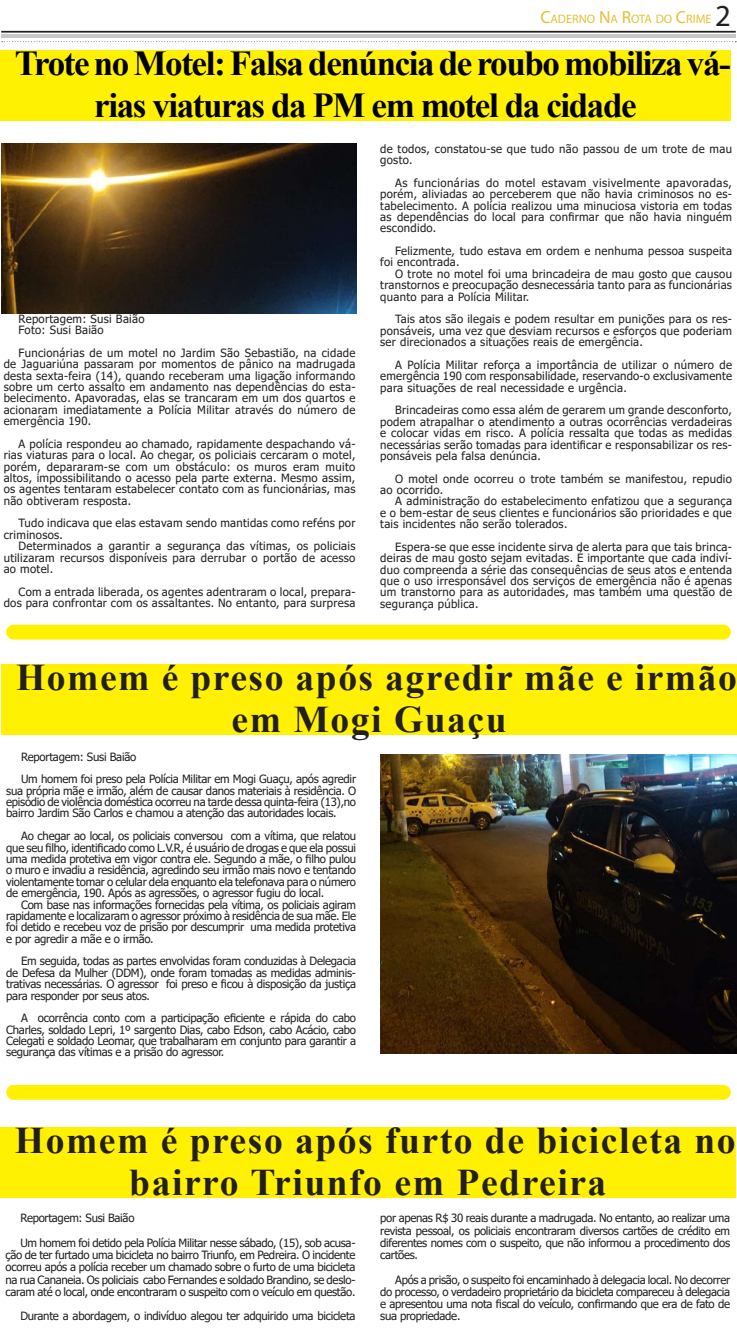
<style>
.page{position:relative;width:737px;height:1340px;background:#fff}
.page>*{position:absolute;margin:0;border:0;box-sizing:border-box;transform-origin:0 0}
.t1{font:700 37.62px/42px "Times New Roman";letter-spacing:.04em;color:#231f20;text-align:center}
.t2{font:700 35px/42px "Times New Roman";letter-spacing:-.04em;color:#000;text-align:center}
.t3{font:30.62px "Myriad Pro";color:#231f20}
.t4{font:12.25px "Myriad Pro";color:#e4c135}
.t5{font:11.38px/11.4px "Tahoma";letter-spacing:.025em;color:#231f20;text-align:justify}
.t6{font:11.38px/24.5px "Tahoma";letter-spacing:-.025em;color:#231f20}
.t7{font:11.38px/22.8px "Tahoma";letter-spacing:-.02em;color:#231f20}
.s1{font-size:17.5px}
</style>
<div class="page">
<hr style="left:1px;top:35px;width:734px;height:3px;background:#c7c8ca">
<hr style="left:1px;top:31px;width:734px;height:2px;background:#231f20">
<svg style="left:2px;top:41px;width:734px;height:1px"></svg>
<div style="left:0;top:51px;width:730px;height:70px;background:#fff101"></div>
<div style="left:1px;top:664px;width:736px;height:70px;background:#fff101"></div>
<div style="left:0;top:1127px;width:735px;height:71px;background:#fff101"></div>
<div style="left:6px;top:624px;width:724px;height:15px;background:#fff101;border-radius:7px"></div>
<div style="left:6px;top:1084px;width:724px;height:15px;background:#fff101;border-radius:7px"></div>
<img style="left:1px;top:144px;width:355px;height:170px">
<img style="left:381px;top:754px;width:356px;height:299px">
<p class="t4" style="left:540px;top:11px;width:173px"><span class="s1">C</span>ADERNO <span class="s1">N</span>A <span class="s1">R</span>OTA DO <span class="s1">C</span>RIME</p>
<h3 class="t3" style="left:715px;top:-3px;width:17px">2</h3>
<h2 class="t2" style="left:15px;top:41px;width:717px">Trote no Motel: Falsa denúncia de roubo mobiliza vá&shy;rias viaturas da PM em motel da cidade</h2>
<p class="t5" style="left:19px;top:313px;width:127px">Reportagem: Susi Baião<br>Foto: Susi Baião</p>
<p class="t5" style="left:4px;top:347px;width:353px;text-indent:15px">Funcionárias de um motel no Jardim São Sebastião, na cidade de Jaguariúna passaram por momentos de pânico na madrugada desta sexta-feira (14), quando receberam uma ligação informando sobre um certo assalto em andamento nas dependências do esta&shy;belecimento. Apavoradas, elas se trancaram em um dos quartos e acionaram imediatamente a Polícia Militar através do número de emergência 190.</p>
<p class="t5" style="left:4px;top:438px;width:353px;text-indent:15px">A polícia respondeu ao chamado, rapidamente despachando vá&shy;rias viaturas para o local. Ao chegar, os policiais cercaram o motel, porém, depararam-se com um obstáculo: os muros eram muito altos, impossibilitando o acesso pela parte externa. Mesmo assim, os agentes tentaram estabelecer contato com as funcionárias, mas não obtiveram resposta.</p>
<p class="t5" style="left:4px;top:518px;width:353px;text-indent:15px">Tudo indicava que elas estavam sendo mantidas como reféns por criminosos.</p>
<p class="t5" style="left:4px;top:541px;width:353px;text-indent:15px">Determinados a garantir a segurança das vítimas, os policiais utilizaram recursos disponíveis para derrubar o portão de acesso ao motel.</p>
<p class="t5" style="left:4px;top:586px;width:353px;text-align:right">Com a entrada liberada, os agentes adentraram o local, prepara&shy;dos para confrontar com os assaltantes. No entanto, para surpresa</p>
<p class="t5" style="left:380px;top:143px;width:353px">de todos, constatou-se que tudo não passou de um trote de mau gosto.</p>
<p class="t5" style="left:380px;top:177px;width:353px;text-indent:15px">As funcionárias do motel estavam visivelmente apavoradas, porém, aliviadas ao perceberem que não havia criminosos no es&shy;tabelecimento. A polícia realizou uma minuciosa vistoria em todas as dependências do local para confirmar que não havia ninguém escondido.</p>
<p class="t5" style="left:380px;top:246px;width:353px;text-indent:15px">Felizmente, tudo estava em ordem e nenhuma pessoa suspeita foi encontrada.</p>
<p class="t5" style="left:380px;top:268px;width:353px;text-indent:15px">O trote no motel foi uma brincadeira de mau gosto que causou transtornos e preocupação desnecessária tanto para as funcionárias quanto para a Polícia Militar.</p>
<p class="t5" style="left:380px;top:314px;width:353px;text-indent:15px">Tais atos são ilegais e podem resultar em punições para os res&shy;ponsáveis, uma vez que desviam recursos e esforços que poderiam ser direcionados a situações reais de emergência.</p>
<p class="t5" style="left:380px;top:359px;width:353px;text-indent:15px">A Polícia Militar reforça a importância de utilizar o número de emergência 190 com responsabilidade, reservando-o exclusivamente para situações de real necessidade e urgência.</p>
<p class="t5" style="left:380px;top:405px;width:353px;text-indent:15px">Brincadeiras como essa além de gerarem um grande desconforto, podem atrapalhar o atendimento a outras ocorrências verdadeiras e colocar vidas em risco. A polícia ressalta que todas as medidas necessárias serão tomadas para identificar e responsabilizar os res&shy;ponsáveis pela falsa denúncia.</p>
<p class="t5" style="left:380px;top:473px;width:353px;text-indent:15px">O motel onde ocorreu o trote também se manifestou, repudio ao ocorrido.</p>
<p class="t5" style="left:380px;top:496px;width:353px;text-indent:15px">A administração do estabelecimento enfatizou que a segurança e o bem-estar de seus clientes e funcionários são prioridades e que tais incidentes não serão tolerados.</p>
<p class="t5" style="left:380px;top:541px;width:353px;text-indent:15px">Espera-se que esse incidente sirva de alerta para que tais brinca&shy;deiras de mau gosto sejam evitadas. É importante que cada indiví&shy;duo compreenda a série das consequências de seus atos e entenda que o uso irresponsável dos serviços de emergência não é apenas um transtorno para as autoridades, mas também uma questão de segurança pública.</p>
<h1 class="t1" style="left:16px;top:655px;width:722px">Homem é preso após agredir mãe e irmão em Mogi Guaçu</h1>
<p class="t7" style="left:21px;top:745px;width:336px">Reportagem: Susi Baião<br>Um homem foi preso pela Polícia Militar em Mogi Guaçu, após agredir</p>
<p class="t5" style="left:6px;top:785px;width:351px">sua própria mãe e irmão, além de causar danos materiais à residência. O episódio de violência doméstica ocorreu na tarde dessa quinta-feira (13),no bairro Jardim São Carlos e chamou a atenção das autoridades locais.</p>
<p class="t5" style="left:6px;top:831px;width:351px;text-indent:15px">Ao chegar ao local, os policiais conversou com a vítima, que relatou que seu filho, identificado como L.V.R, é usuário de drogas e que ela possui uma medida protetiva em vigor contra ele. Segundo a mãe, o filho pulou o muro e invadiu a residência, agredindo seu irmão mais novo e tentando violentamente tomar o celular dela enquanto ela telefonava para o número de emergência, 190. Após as agressões, o agressor fugiu do local.</p>
<p class="t5" style="left:6px;top:899px;width:351px;text-indent:15px">Com base nas informações fornecidas pela vítima, os policiais agiram rapidamente e localizaram o agressor próximo à residência de sua mãe. Ele foi detido e recebeu voz de prisão por descumprir uma medida protetiva e por agredir a mãe e o irmão.</p>
<p class="t5" style="left:6px;top:956px;width:351px;text-indent:15px">Em seguida, todas as partes envolvidas foram conduzidas à Delegacia de Defesa da Mulher (DDM), onde foram tomadas as medidas adminis&shy;trativas necessárias. O agressor foi preso e ficou à disposição da justiça para responder por seus atos.</p>
<p class="t5" style="left:6px;top:1013px;width:351px;text-indent:15px">A ocorrência conto com a participação eficiente e rápida do cabo Charles, soldado Lepri, 1º sargento Dias, cabo Edson, cabo Acácio, cabo Celegati e soldado Leomar, que trabalharam em conjunto para garantir a segurança das vítimas e a prisão do agressor.</p>
<h1 class="t1" style="left:15px;top:1118px;width:722px">Homem é preso após furto de bicicleta no bairro Triunfo em Pedreira</h1>
<p class="t6" style="left:20px;top:1206px;width:336px">Reportagem: Susi Baião<br>Um homem foi detido pela Polícia Militar nesse sábado, (15), sob acusa-</p>
<p class="t5" style="left:6px;top:1249px;width:351px;line-height:12.2px">ção de ter furtado uma bicicleta no bairro Triunfo, em Pedreira. O incidente ocorreu após a polícia receber um chamado sobre o furto de uma bicicleta na rua Cananeia. Os policiais cabo Fernandes e soldado Brandino, se deslo&shy;caram até o local, onde encontraram o suspeito com o veículo em questão.</p>
<p class="t6" style="left:20px;top:1304px;width:336px">Durante a abordagem, o indivíduo alegou ter adquirido uma bicicleta</p>
<p class="t5" style="left:380px;top:1212px;width:351px;line-height:12.2px">por apenas R$ 30 reais durante a madrugada. No entanto, ao realizar uma revista pessoal, os policiais encontraram diversos cartões de crédito em diferentes nomes com o suspeito, que não informou a procedimento dos cartões.</p>
<p class="t5" style="left:380px;top:1273px;width:351px;line-height:12.2px;text-indent:15px">Após a prisão, o suspeito foi encaminhado à delegacia local. No decorrer do processo, o verdadeiro proprietário da bicicleta compareceu à delegacia e apresentou uma nota fiscal do veículo, confirmando que era de fato de sua propriedade.</p>
</div>
